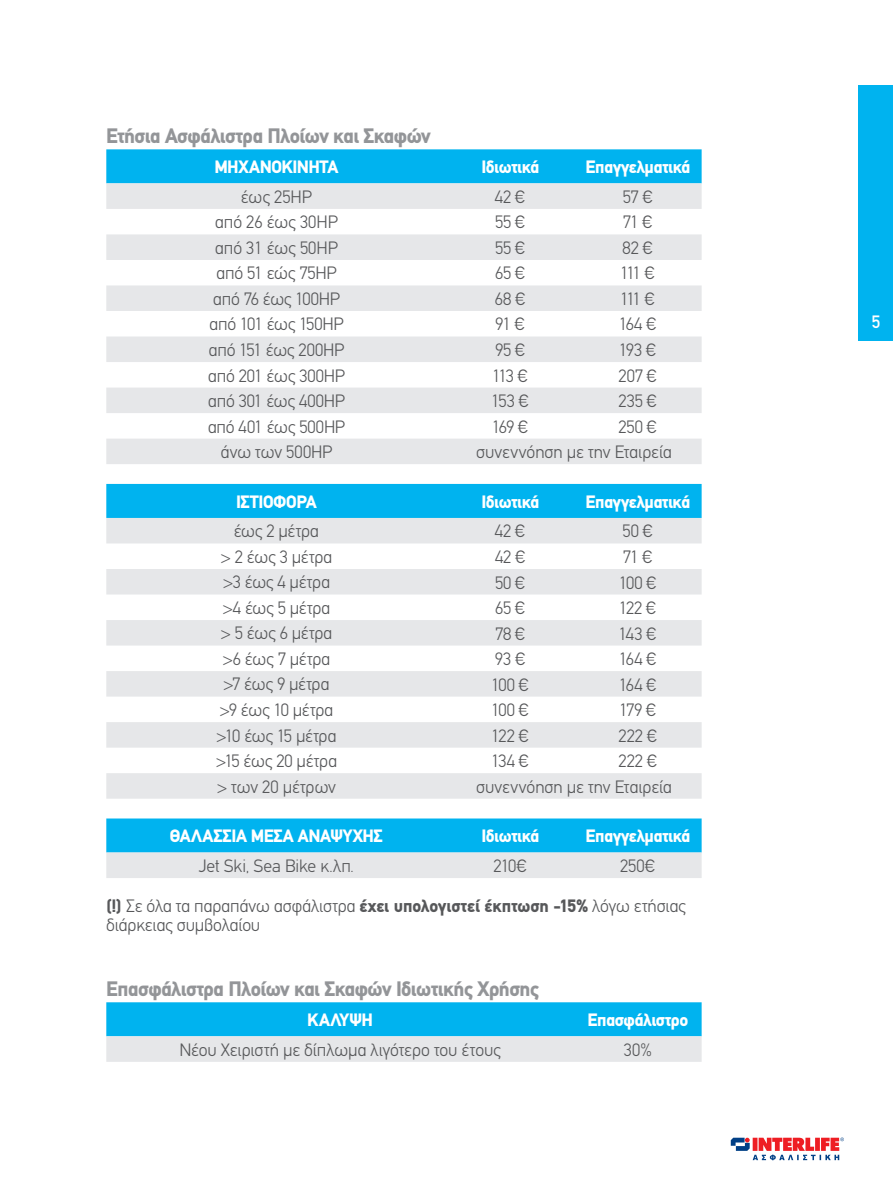
<style>
.page{position:relative;width:893px;height:1191px;background:#fff}
.page>*{position:absolute;margin:0;border:0;box-sizing:border-box;transform-origin:0 0}
.t1{font:900 21px "PF Din Text";letter-spacing:-.02em;color:#939598}
.t2{font:300 18px/39.6px "PF Din Text";letter-spacing:-.01em;color:#57585a}
.t3{font:900 18px "PF Din Text";letter-spacing:-.02em;color:#fff}
.t4{font:500 18px "PF Din Text";color:#fff}
.s1{font-weight:900}
</style>
<div class="page">
<svg style="left:731px;top:1137px;width:113px;height:23px"></svg>
<div style="left:106px;top:149px;width:596px;height:34px;background:#00b3ef"></div>
<svg style="left:106px;top:183px;width:596px;height:281px;fill:#e6e7e9"></svg>
<div style="left:106px;top:484px;width:596px;height:34px;background:#00b3ef"></div>
<svg style="left:106px;top:518px;width:596px;height:280px;fill:#e6e7e9"></svg>
<svg style="left:106px;top:818px;width:596px;height:60px;background:#65caec"></svg>
<svg style="left:106px;top:1002px;width:596px;height:59px;background:#62c9ec"></svg>
<div style="left:859px;top:85px;width:34px;height:255px;background:#00b3ef"></div>
<p class="t1" style="left:106px;top:124px;width:326px">Ετήσια Ασφάλιστρα Πλοίων και Σκαφών</p>
<p class="t3" style="left:214px;top:156px;width:125px">ΜΗΧΑΝΟΚΙΝΗΤΑ</p>
<p class="t3" style="left:481px;top:156px;width:59px">Ιδιωτικά</p>
<p class="t3" style="left:586px;top:156px;width:106px">Επαγγελματικά</p>
<p class="t2" style="left:241px;top:177px;width:73px">έως 25HP</p>
<p class="t2" style="left:495px;top:177px;width:32px">42 €</p>
<p class="t2" style="left:623px;top:177px;width:32px">57 €</p>
<p class="t2" style="left:215px;top:202px;width:125px">από 26 έως 30HP</p>
<p class="t2" style="left:495px;top:202px;width:32px">55 €</p>
<p class="t2" style="left:623px;top:202px;width:32px">71 €</p>
<p class="t2" style="left:215px;top:228px;width:125px">από 31 έως 50HP</p>
<p class="t2" style="left:495px;top:228px;width:32px">55 €</p>
<p class="t2" style="left:623px;top:228px;width:32px">82 €</p>
<p class="t2" style="left:216px;top:253px;width:122px">από 51 εώς 75HP</p>
<p class="t2" style="left:495px;top:253px;width:32px">65 €</p>
<p class="t2" style="left:620px;top:253px;width:36px">111 €</p>
<p class="t2" style="left:213px;top:279px;width:129px">από 76 έως 100HP</p>
<p class="t2" style="left:495px;top:279px;width:32px">68 €</p>
<p class="t2" style="left:620px;top:279px;width:36px">111 €</p>
<p class="t2" style="left:209px;top:304px;width:136px">από 101 έως 150HP</p>
<p class="t2" style="left:495px;top:304px;width:31px">91 €</p>
<p class="t2" style="left:619px;top:304px;width:39px">164 €</p>
<p class="t2" style="left:209px;top:330px;width:137px">από 151 έως 200HP</p>
<p class="t2" style="left:495px;top:330px;width:32px">95 €</p>
<p class="t2" style="left:619px;top:330px;width:39px">193 €</p>
<p class="t2" style="left:208px;top:356px;width:138px">από 201 έως 300HP</p>
<p class="t2" style="left:492px;top:356px;width:37px">113 €</p>
<p class="t2" style="left:619px;top:356px;width:40px">207 €</p>
<p class="t2" style="left:208px;top:381px;width:139px">από 301 έως 400HP</p>
<p class="t2" style="left:491px;top:381px;width:39px">153 €</p>
<p class="t2" style="left:618px;top:381px;width:40px">235 €</p>
<p class="t2" style="left:208px;top:407px;width:139px">από 401 έως 500HP</p>
<p class="t2" style="left:492px;top:407px;width:38px">169 €</p>
<p class="t2" style="left:618px;top:407px;width:40px">250 €</p>
<p class="t2" style="left:220px;top:432px;width:113px">άνω των 500HP</p>
<p class="t2" style="left:476px;top:432px;width:198px">συνεννόηση με την Εταιρεία</p>
<p class="t3" style="left:236px;top:491px;width:82px">ΙΣΤΙΟΦΟΡΑ</p>
<p class="t3" style="left:481px;top:491px;width:59px">Ιδιωτικά</p>
<p class="t3" style="left:586px;top:491px;width:106px">Επαγγελματικά</p>
<p class="t2" style="left:234px;top:511px;width:87px">έως 2 μέτρα</p>
<p class="t2" style="left:495px;top:511px;width:32px">42 €</p>
<p class="t2" style="left:623px;top:511px;width:32px">50 €</p>
<p class="t2" style="left:220px;top:537px;width:113px">&gt; 2 έως 3 μέτρα</p>
<p class="t2" style="left:495px;top:537px;width:32px">42 €</p>
<p class="t2" style="left:623px;top:537px;width:32px">71 €</p>
<p class="t2" style="left:223px;top:562px;width:109px">&gt;3 έως 4 μέτρα</p>
<p class="t2" style="left:495px;top:562px;width:32px">50 €</p>
<p class="t2" style="left:619px;top:562px;width:39px">100 €</p>
<p class="t2" style="left:222px;top:588px;width:109px">&gt;4 έως 5 μέτρα</p>
<p class="t2" style="left:495px;top:588px;width:32px">65 €</p>
<p class="t2" style="left:619px;top:588px;width:39px">122 €</p>
<p class="t2" style="left:220px;top:613px;width:113px">&gt; 5 έως 6 μέτρα</p>
<p class="t2" style="left:495px;top:614px;width:32px">78 €</p>
<p class="t2" style="left:619px;top:614px;width:39px">143 €</p>
<p class="t2" style="left:222px;top:639px;width:109px">&gt;6 έως 7 μέτρα</p>
<p class="t2" style="left:495px;top:639px;width:32px">93 €</p>
<p class="t2" style="left:619px;top:639px;width:39px">164 €</p>
<p class="t2" style="left:223px;top:664px;width:108px">&gt;7 έως 9 μέτρα</p>
<p class="t2" style="left:491px;top:665px;width:39px">100 €</p>
<p class="t2" style="left:619px;top:665px;width:39px">164 €</p>
<p class="t2" style="left:219px;top:690px;width:115px">&gt;9 έως 10 μέτρα</p>
<p class="t2" style="left:491px;top:690px;width:39px">100 €</p>
<p class="t2" style="left:619px;top:690px;width:38px">179 €</p>
<p class="t2" style="left:216px;top:715px;width:122px">&gt;10 έως 15 μέτρα</p>
<p class="t2" style="left:492px;top:716px;width:39px">122 €</p>
<p class="t2" style="left:618px;top:716px;width:40px">222 €</p>
<p class="t2" style="left:216px;top:741px;width:123px">&gt;15 έως 20 μέτρα</p>
<p class="t2" style="left:491px;top:741px;width:39px">134 €</p>
<p class="t2" style="left:618px;top:741px;width:40px">222 €</p>
<p class="t2" style="left:217px;top:767px;width:121px">&gt; των 20 μέτρων</p>
<p class="t2" style="left:476px;top:767px;width:198px">συνεννόηση με την Εταιρεία</p>
<p class="t3" style="left:170px;top:825px;width:215px">ΘΑΛΑΣΣΙΑ ΜΕΣΑ ΑΝΑΨΥΧΗΣ</p>
<p class="t3" style="left:481px;top:825px;width:59px">Ιδιωτικά</p>
<p class="t3" style="left:586px;top:825px;width:106px">Επαγγελματικά</p>
<p class="t2" style="left:199px;top:846px;width:157px">Jet Ski, Sea Bike κ.λπ.</p>
<p class="t2" style="left:493px;top:846px;width:35px">210€</p>
<p class="t2" style="left:106px;top:846px;width:581px;text-indent:514px">250€<br><span class="s1">(!)</span> Σε όλα τα παραπάνω ασφάλιστρα <span class="s1">έχει υπολογιστεί έκπτωση -15%</span> λόγω ετήσιας</p>
<p class="t2" style="left:106px;top:905px;width:156px">διάρκειας συμβολαίου</p>
<p class="t1" style="left:106px;top:976px;width:434px">Επασφάλιστρα Πλοίων και Σκαφών Ιδιωτικής Χρήσης</p>
<p class="t3" style="left:307px;top:1009px;width:67px">ΚΑΛΥΨΗ</p>
<p class="t3" style="left:587px;top:1009px;width:102px">Επασφάλιστρο</p>
<p class="t2" style="left:179px;top:1030px;width:323px">Νέου Χειριστή με δίπλωμα λιγότερο του έτους</p>
<p class="t2" style="left:624px;top:1030px;width:29px">30%</p>
<p class="t4" style="left:872px;top:311px;width:10px">5</p>
</div>
